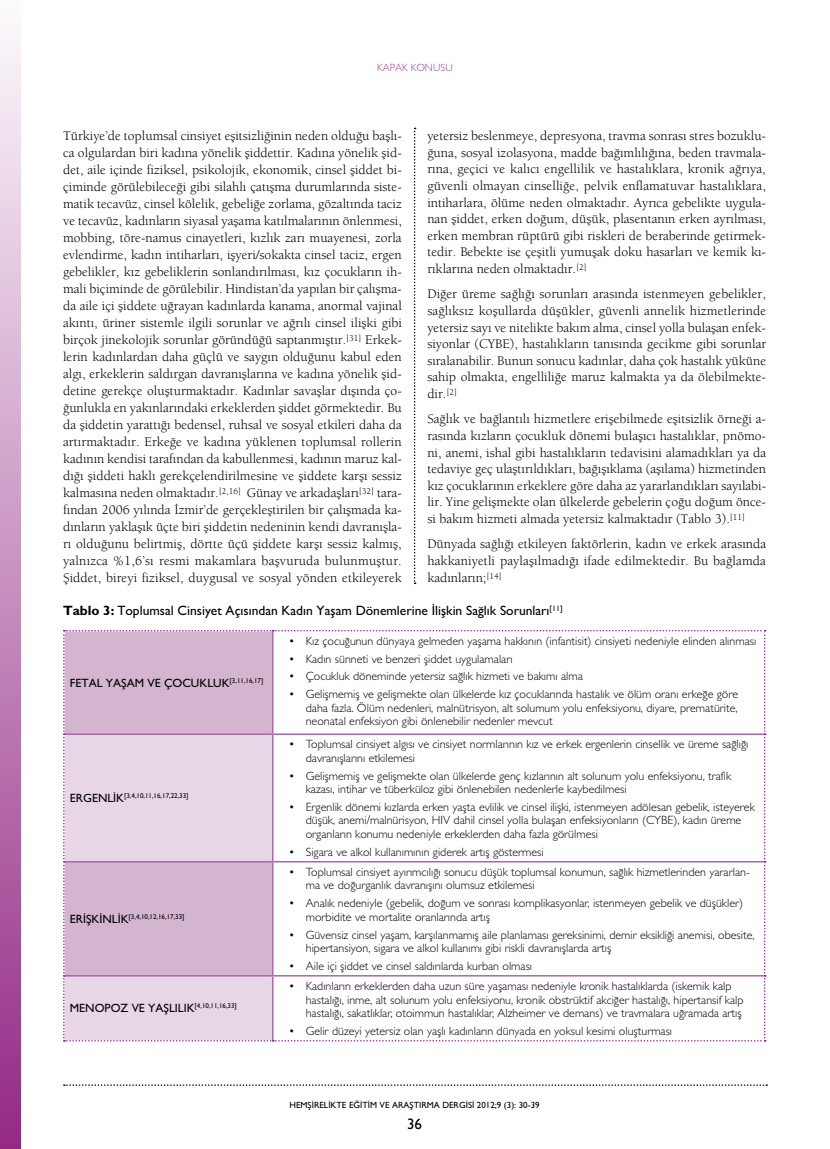
<style>
.page{position:relative;width:830px;height:1149px;background:#fff}
.page>*{position:absolute;margin:0;border:0;box-sizing:border-box;transform-origin:0 0}
.t1{font:15px "Gill Sans";color:#000}
.t2{font:13.5px/17px "Berkeley Book Tr";color:#000;text-align:justify}
.t3{font:13.5px "Gill Sans Normal Tr";color:#000}
.t4{font:12px/13.5px "Gill Sans Light Tr";color:#000}
.t5{font:12px "Gill Sans Normal Tr";color:#000}
.t6{font:10.5px "Gill Sans Light Tr";color:#9b3f8c}
.t7{font:9px "Gill Sans Normal Tr";color:#000}
.t8{font:7.05px "Gill Sans Normal Tr";color:#000}
.s1{font-family:"Gill Sans Bold Tr"}
.s2{font-size:12px}
</style>
<div class="page">
<svg style="left:413px;top:128px;width:2px;height:456px"></svg>
<svg style="left:64px;top:1084px;width:702px;height:1px"></svg>
<div style="left:0;top:0;width:21px;height:1148px;background:linear-gradient(to bottom,#fdfbfc,#942985)"></div>
<svg style="left:63px;top:629px;width:702px;height:412px"></svg>
<hr style="left:272px;top:631px;width:1px;height:102px;background:#a967ab">
<hr style="left:65px;top:733px;width:207px;height:1px;background:#a967ab">
<hr style="left:272px;top:733px;width:491px;height:1px;background:#a967ab">
<hr style="left:272px;top:734px;width:1px;height:126px;background:#a967ab">
<hr style="left:65px;top:860px;width:207px;height:2px;background:#a967ab">
<hr style="left:272px;top:860px;width:491px;height:2px;background:#a967ab">
<hr style="left:272px;top:862px;width:1px;height:112px;background:#a967ab">
<hr style="left:65px;top:974px;width:207px;height:2px;background:#a967ab">
<hr style="left:272px;top:974px;width:491px;height:2px;background:#a967ab">
<hr style="left:272px;top:976px;width:1px;height:63px;background:#a967ab">
<p class="t6" style="left:377px;top:61px;width:77px">KAPAK KONUSU</p>
<p class="t2" style="left:63px;top:127px;width:340px">Türkiye’de toplumsal cinsiyet eşitsizliğinin neden olduğu başlı&shy;ca olgulardan biri kadına yönelik şiddettir. Kadına yönelik şid&shy;det, aile içinde fiziksel, psikolojik, ekonomik, cinsel şiddet bi&shy;çiminde görülebileceği gibi silahlı çatışma durumlarında siste&shy;matik tecavüz, cinsel kölelik, gebeliğe zorlama, gözaltında taciz ve tecavüz, kadınların siyasal yaşama katılmalarının önlenmesi, mobbing, töre-namus cinayetleri, kızlık zarı muayenesi, zorla evlendirme, kadın intiharları, işyeri/sokakta cinsel taciz, ergen gebelikler, kız gebeliklerin sonlandırılması, kız çocukların ih&shy;mali biçiminde de görülebilir. Hindistan’da yapılan bir çalışma&shy;da aile içi şiddete uğrayan kadınlarda kanama, anormal vajinal akıntı, üriner sistemle ilgili sorunlar ve ağrılı cinsel ilişki gibi birçok jinekolojik sorunlar göründüğü saptanmıştır.<sup>[31]</sup> Erkek&shy;lerin kadınlardan daha güçlü ve saygın olduğunu kabul eden algı, erkeklerin saldırgan davranışlarına ve kadına yönelik şid&shy;detine gerekçe oluşturmaktadır. Kadınlar savaşlar dışında ço&shy;ğunlukla en yakınlarındaki erkeklerden şiddet görmektedir. Bu da şiddetin yarattığı bedensel, ruhsal ve sosyal etkileri daha da artırmaktadır. Erkeğe ve kadına yüklenen toplumsal rollerin kadının kendisi tarafından da kabullenmesi, kadının maruz kal&shy;dığı şiddeti haklı gerekçelendirilmesine ve şiddete karşı sessiz kalmasına neden olmaktadır.<sup>[2,16]</sup> Günay ve arkadaşları<sup>[32]</sup> tara&shy;fından 2006 yılında İzmir’de gerçekleştirilen bir çalışmada ka&shy;dınların yaklaşık üçte biri şiddetin nedeninin kendi davranışla&shy;rı olduğunu belirtmiş, dörtte üçü şiddete karşı sessiz kalmış, yalnızca %1,6’sı resmi makamlara başvuruda bulunmuştur.<br>Şiddet, bireyi fiziksel, duygusal ve sosyal yönden etkileyerek</p>
<p class="t2" style="left:427px;top:127px;width:340px">yetersiz beslenmeye, depresyona, travma sonrası stres bozuklu&shy;ğuna, sosyal izolasyona, madde bağımlılığına, beden travmala&shy;rına, geçici ve kalıcı engellilik ve hastalıklara, kronik ağrıya, güvenli olmayan cinselliğe, pelvik enflamatuvar hastalıklara, intiharlara, ölüme neden olmaktadır. Ayrıca gebelikte uygula&shy;nan şiddet, erken doğum, düşük, plasentanın erken ayrılması, erken membran rüptürü gibi riskleri de beraberinde getirmek&shy;tedir. Bebekte ise çeşitli yumuşak doku hasarları ve kemik kı&shy;rıklarına neden olmaktadır.<sup>[2]</sup></p>
<p class="t2" style="left:427px;top:285px;width:340px">Diğer üreme sağlığı sorunları arasında istenmeyen gebelikler, sağlıksız koşullarda düşükler, güvenli annelik hizmetlerinde yetersiz sayı ve nitelikte bakım alma, cinsel yolla bulaşan enfek&shy;siyonlar (CYBE), hastalıkların tanısında gecikme gibi sorunlar sıralanabilir. Bunun sonucu kadınlar, daha çok hastalık yüküne sahip olmakta, engelliliğe maruz kalmakta ya da ölebilmekte&shy;dir.<sup>[2]</sup></p>
<p class="t2" style="left:427px;top:410px;width:340px">Sağlık ve bağlantılı hizmetlere erişebilmede eşitsizlik örneği a&shy;rasında kızların çocukluk dönemi bulaşıcı hastalıklar, pnömo&shy;ni, anemi, ishal gibi hastalıkların tedavisini alamadıkları ya da tedaviye geç ulaştırıldıkları, bağışıklama (aşılama) hizmetinden kız çocuklarının erkeklere göre daha az yararlandıkları sayılabi&shy;lir. Yine gelişmekte olan ülkelerde gebelerin çoğu doğum önce&shy;si bakım hizmeti almada yetersiz kalmaktadır (Tablo 3).<sup>[11]</sup></p>
<p class="t2" style="left:427px;top:535px;width:340px">Dünyada sağlığı etkileyen faktörlerin, kadın ve erkek arasında hakkaniyetli paylaşılmadığı ifade edilmektedir. Bu bağlamda kadınların;<sup>[14]</sup></p>
<p class="t3" style="left:63px;top:603px;width:501px"><span class="s1">Tablo 3:</span> Toplumsal Cinsiyet Açısından Kadın Yaşam Dönemlerine İlişkin Sağlık Sorunları<sup>[11]</sup></p>
<p class="t5" style="left:70px;top:675px;width:14px">Fetal</p>
<p class="t5" style="left:106px;top:675px;width:9px">yaşam</p>
<p class="t5" style="left:147px;top:675px;width:27px">ve çoc</p>
<p class="t8" style="left:191px;top:676px;width:74px"><span class="s2">ukluk</span>[3,11,16,17]</p>
<p class="t5" style="left:70px;top:790px;width:14px">Ergenlik</p>
<p class="t8" style="left:124px;top:791px;width:66px">[3,4,10,11,16,17,22,33]</p>
<p class="t5" style="left:70px;top:911px;width:13px">Erişkinlik</p>
<p class="t8" style="left:129px;top:912px;width:57px">[3,4,10,12,16,17,33]</p>
<p class="t5" style="left:70px;top:1001px;width:19px">Menopo</p>
<p class="t5" style="left:120px;top:1001px;width:35px">z ve yaşlılık</p>
<p class="t8" style="left:194px;top:1001px;width:44px">[4,10,11,16,33]</p>
<p class="t4" style="left:288px;top:633px;width:469px">• Kız çocuğunun dünyaya gelmeden yaşama hakkının (infantisit) cinsiyeti nedeniyle elinden alınması</p>
<p class="t4" style="left:288px;top:651px;width:225px">• Kadın sünneti ve benzeri şiddet uygulamaları</p>
<p class="t4" style="left:288px;top:669px;width:295px">• Çocukluk döneminde yetersiz sağlık hizmeti ve bakımı alma</p>
<p class="t4" style="left:305px;top:687px;width:433px;text-align:justify;text-indent:-17px">• Gelişmemiş ve gelişmekte olan ülkelerde kız çocuklarında hastalık ve ölüm oranı erkeğe göre daha fazla. Ölüm nedenleri, malnütrisyon, alt solumum yolu enfeksiyonu, diyare, prematürite, neonatal enfeksiyon gibi önlenebilir nedenler mevcut</p>
<p class="t4" style="left:305px;top:737px;width:444px;text-indent:-17px">• Toplumsal cinsiyet algısı ve cinsiyet normlarının kız ve erkek ergenlerin cinsellik ve üreme sağlığı davranışlarını etkilemesi</p>
<p class="t4" style="left:305px;top:768px;width:427px;text-indent:-17px">• Gelişmemiş ve gelişmekte olan ülkelerde genç kızlarının alt solunum yolu enfeksiyonu, trafik kazası, intihar ve tüberküloz gibi önlenebilen nedenlerle kaybedilmesi</p>
<p class="t4" style="left:305px;top:799px;width:450px;text-indent:-17px">• Ergenlik dönemi kızlarda erken yaşta evlilik ve cinsel ilişki, istenmeyen adölesan gebelik, isteyerek düşük, anemi/malnürisyon, HIV dahil cinsel yolla bulaşan enfeksiyonların (CYBE), kadın üreme organların konumu nedeniyle erkeklerden daha fazla görülmesi</p>
<p class="t4" style="left:288px;top:844px;width:256px">• Sigara ve alkol kullanımının giderek artış göstermesi</p>
<p class="t4" style="left:305px;top:864px;width:445px;text-indent:-17px">• Toplumsal cinsiyet ayırımcılığı sonucu düşük toplumsal konumun, sağlık hizmetlerinden yararlan&shy;ma ve doğurganlık davranışını olumsuz etkilemesi</p>
<p class="t4" style="left:305px;top:896px;width:438px;text-indent:-17px">• Analık nedeniyle (gebelik, doğum ve sonrası komplikasyonlar, istenmeyen gebelik ve düşükler) morbidite ve mortalite oranlarında artış</p>
<p class="t4" style="left:305px;top:927px;width:450px;text-indent:-17px">• Güvensiz cinsel yaşam, karşılanmamış aile planlaması gereksinimi, demir eksikliği anemisi, obesite, hipertansiyon, sigara ve alkol kullanımı gibi riskli davranışlarda artış</p>
<p class="t4" style="left:288px;top:958px;width:245px">• Aile içi şiddet ve cinsel saldırılarda kurban olması</p>
<p class="t4" style="left:305px;top:978px;width:439px;text-indent:-17px">• Kadınların erkeklerden daha uzun süre yaşaması nedeniyle kronik hastalıklarda (iskemik kalp hastalığı, inme, alt solunum yolu enfeksiyonu, kronik obstrüktif akciğer hastalığı, hipertansif kalp hastalığı, sakatlıklar, otoimmun hastalıklar, Alzheimer ve demans) ve travmalara uğramada artış</p>
<p class="t4" style="left:288px;top:1023px;width:385px">• Gelir düzeyi yetersiz olan yaşlı kadınların dünyada en yoksul kesimi oluşturması</p>
<p class="t7" style="left:289px;top:1099px;width:251px">HEMŞİRELİKTE EĞİTİM VE ARAŞTIRMA DERGİSİ 2012;9 (3): 30-39</p>
<p class="t1" style="left:407px;top:1114px;width:16px">36</p>
</div>
